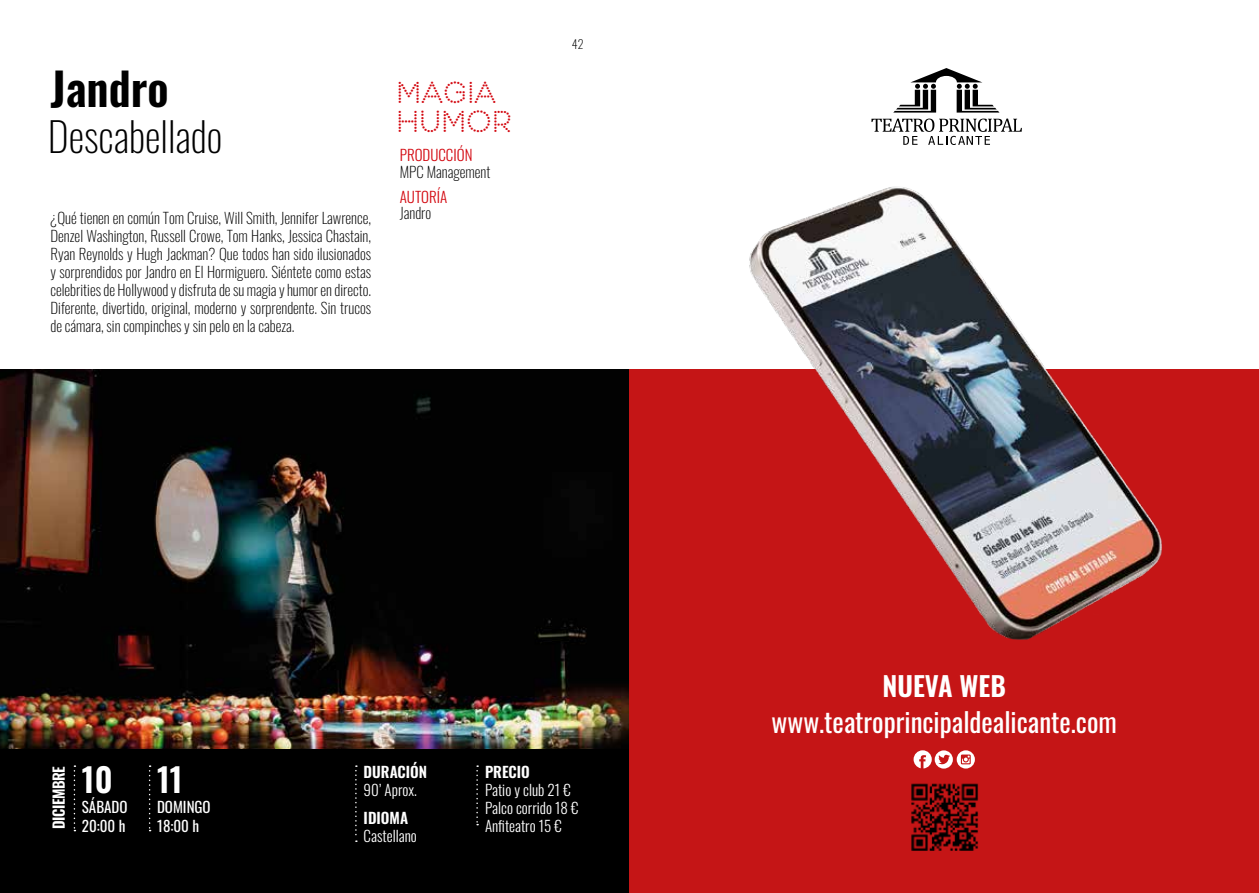
<style>
.page{position:relative;width:1259px;height:893px;background:#fff}
.page>*{position:absolute;margin:0;border:0;box-sizing:border-box;transform-origin:0 0}
.t1{font:600 45px "Oswald";color:#000}
.t2{font:200 40.5px "Oswald";color:#000}
.t3{font:600 33px "Oswald";color:#fff}
.t4{font:28.5px/28.3px "Perfograma";color:#d30810}
.t5{font:27px "Oswald";color:#fff}
.t6{font:600 27px "Oswald";color:#fff}
.t7{font:200 15px/18px "Oswald";color:#000;text-align:justify}
.t8{font:300 15px/18px "Oswald";color:#fff}
.t9{font:15px/19.5px "Oswald";color:#fff}
.t10{font:600 15px "Oswald";color:#fff}
.t11{font:300 15px "Oswald";color:#d30810}
.t12{font:600 15px "Oswald";letter-spacing:-.03em;color:#fff}
.t13{font:200 12px "Oswald";color:#000}
</style>
<div class="page">
<div style="left:0;top:748px;width:629px;height:145px;background:#000"></div>
<svg style="left:74px;top:765px;width:1px;height:66px"></svg>
<svg style="left:149px;top:765px;width:2px;height:66px"></svg>
<svg style="left:476px;top:765px;width:2px;height:60px"></svg>
<svg style="left:355px;top:765px;width:2px;height:77px"></svg>
<img style="left:0;top:370px;width:629px;height:378px">
<div style="left:629px;top:370px;width:630px;height:523px;background:#c51516"></div>
<svg style="left:913px;top:750px;width:62px;height:19px"></svg>
<img style="left:911px;top:783px;width:67px;height:67px">
<svg style="left:871px;top:119px;width:151px;height:26px"></svg>
<svg style="left:893px;top:68px;width:106px;height:45px"></svg>
<img style="left:729px;top:186px;width:459px;height:454px">
<h1 class="t1" style="left:50px;top:48px;width:120px">Jandro</h1>
<h2 class="t2" style="left:48px;top:100px;width:176px">Descabellado</h2>
<p class="t7" style="left:50px;top:207px;width:322px">¿Qué tienen en común Tom Cruise, Will Smith, Jennifer Lawrence, Denzel Washington, Russell Crowe, Tom Hanks, Jessica Chastain, Ryan Reynolds y Hugh Jackman? Que todos han sido ilusionados y sorprendidos por Jandro en El Hormiguero. Siéntete como estas celebrities de Hollywood y disfruta de su magia y humor en directo.<br>Diferente, divertido, original, moderno y sorprendente. Sin trucos de cámara, sin compinches y sin pelo en la cabeza.</p>
<h3 class="t4" style="left:396px;top:81px;width:117px">MAGIA<br>HUMOR</h3>
<p class="t11" style="left:400px;top:142px;width:74px">PRODUCCIÓN</p>
<p class="t7" style="left:400px;top:161px;width:92px">MPC Management</p>
<p class="t11" style="left:400px;top:183px;width:49px">AUTORÍA</p>
<p class="t7" style="left:400px;top:203px;width:33px">Jandro</p>
<p class="t13" style="left:572px;top:34px;width:13px">42</p>
<p class="t12" style="left:45px;top:829px;width:64px;rotate:-90deg">DICIEMBRE</p>
<h3 class="t3" style="left:82px;top:750px;width:32px">10</h3>
<p class="t9" style="left:82px;top:795px;width:47px">SÁBADO<br>20:00 h</p>
<h3 class="t3" style="left:157px;top:750px;width:27px">11</h3>
<p class="t9" style="left:157px;top:795px;width:55px">DOMINGO</p>
<p class="t9" style="left:157px;top:815px;width:43px">18:00 h</p>
<p class="t10" style="left:364px;top:758px;width:65px">DURACIÓN</p>
<p class="t8" style="left:364px;top:779px;width:55px">90’ Aprox.</p>
<p class="t10" style="left:364px;top:805px;width:46px">IDIOMA</p>
<p class="t8" style="left:364px;top:826px;width:55px">Castellano</p>
<p class="t10" style="left:485px;top:758px;width:46px">PRECIO</p>
<p class="t8" style="left:485px;top:779px;width:95px">Patio y club 21 €<br>Palco corrido 18 €<br>Anfiteatro 15 €</p>
<h3 class="t6" style="left:882px;top:662px;width:125px">NUEVA WEB</h3>
<h3 class="t5" style="left:771px;top:698px;width:347px">www.teatroprincipaldealicante.com</h3>
</div>
